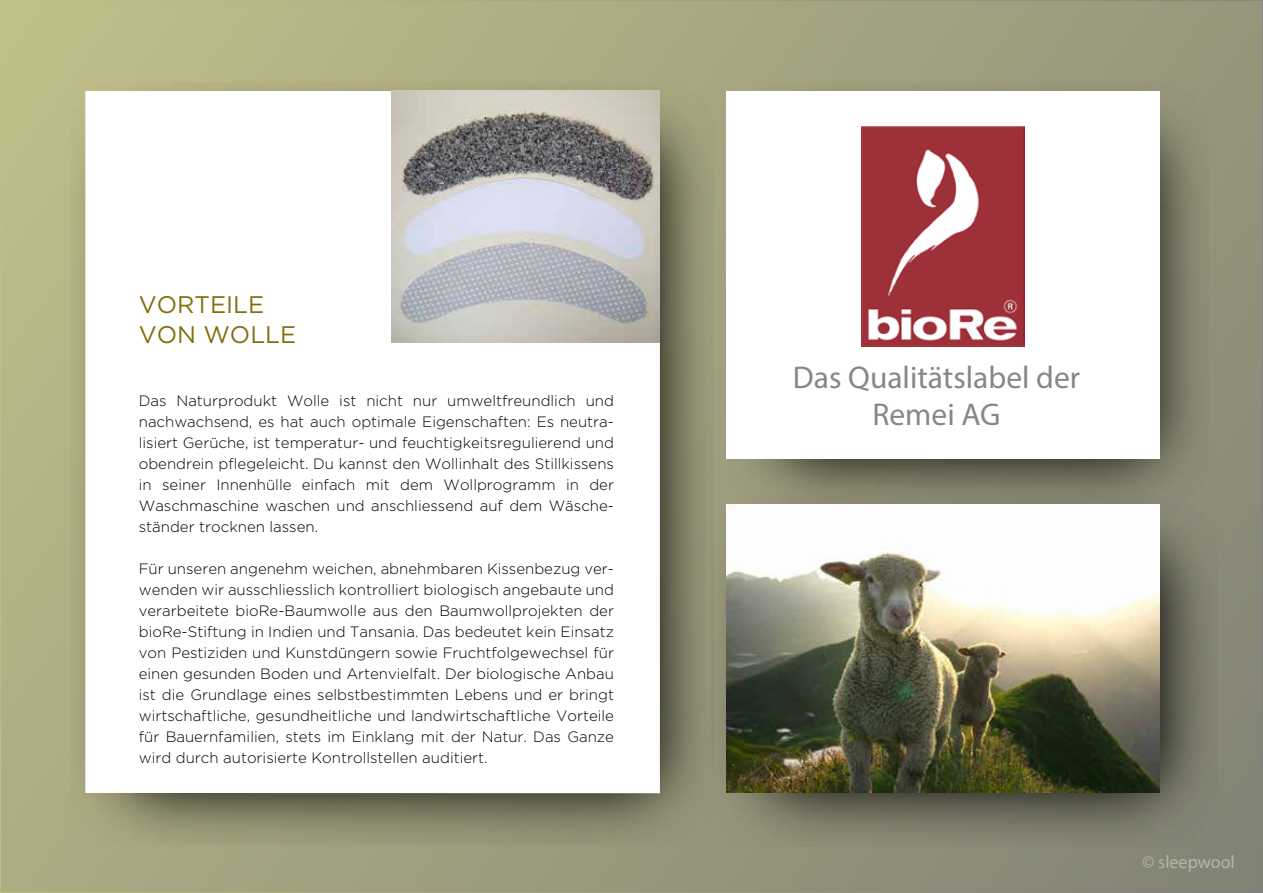
<style>
.page{position:relative;width:1263px;height:893px;background:#fff}
.page>*{position:absolute;margin:0;border:0;box-sizing:border-box;transform-origin:0 0}
.t1{font:31.5px/37.8px "Myriad Pro";color:#878787;text-align:center}
.t2{font:24px/30px "Gotham";color:#836e0d}
.t3{font:18px "Myriad Pro";color:#b6b5ac}
.t4{font:300 15px/21px "Gotham";color:#000;text-align:justify}
</style>
<div class="page">
<div style="left:0;top:0;width:1263px;height:893px;background:linear-gradient(to right,#bab886,#8e8e79)"></div>
<img style="left:714px;top:496px;width:503px;height:350px">
<img style="left:70px;top:82px;width:644px;height:765px">
<div style="left:85px;top:91px;width:575px;height:702px;background:#fff"></div>
<img style="left:729px;top:82px;width:480px;height:430px">
<div style="left:726px;top:91px;width:433px;height:368px;background:#fff"></div>
<img style="left:392px;top:90px;width:268px;height:253px">
<img style="left:726px;top:505px;width:433px;height:288px">
<img style="left:861px;top:127px;width:164px;height:220px">
<h2 class="t2" style="left:139px;top:289px;width:159px">VORTEILE<br>VON WOLLE</h2>
<p class="t4" style="left:139px;top:390px;width:477px">Das Naturprodukt Wolle ist nicht nur umweltfreundlich und nachwachsend, es hat auch optimale Eigenschaften: Es neutra&shy;lisiert Gerüche, ist temperatur- und feuchtigkeitsregulierend und obendrein pflegeleicht. Du kannst den Wollinhalt des Stillkissens in seiner Innenhülle einfach mit dem Wollprogramm in der Waschmaschine waschen und anschliessend auf dem Wäsche&shy;ständer trocknen lassen.</p>
<p class="t4" style="left:139px;top:558px;width:477px">Für unseren angenehm weichen, abnehmbaren Kissenbezug ver&shy;wenden wir ausschliesslich kontrolliert biologisch angebaute und verarbeitete bioRe-Baumwolle aus den Baumwollprojekten der bioRe-Stiftung in Indien und Tansania. Das bedeutet kein Einsatz von Pestiziden und Kunstdüngern sowie Fruchtfolgewechsel für einen gesunden Boden und Artenvielfalt. Der biologische Anbau ist die Grundlage eines selbstbestimmten Lebens und er bringt wirtschaftliche, gesundheitliche und landwirtschaftliche Vorteile für Bauernfamilien, stets im Einklang mit der Natur. Das Ganze wird durch autorisierte Kontrollstellen auditiert.</p>
<h1 class="t1" style="left:793px;top:358px;width:289px">Das Qualitätslabel der<br>Remei AG</h1>
<p class="t3" style="left:1142px;top:851px;width:94px">© sleepwool</p>
</div>
